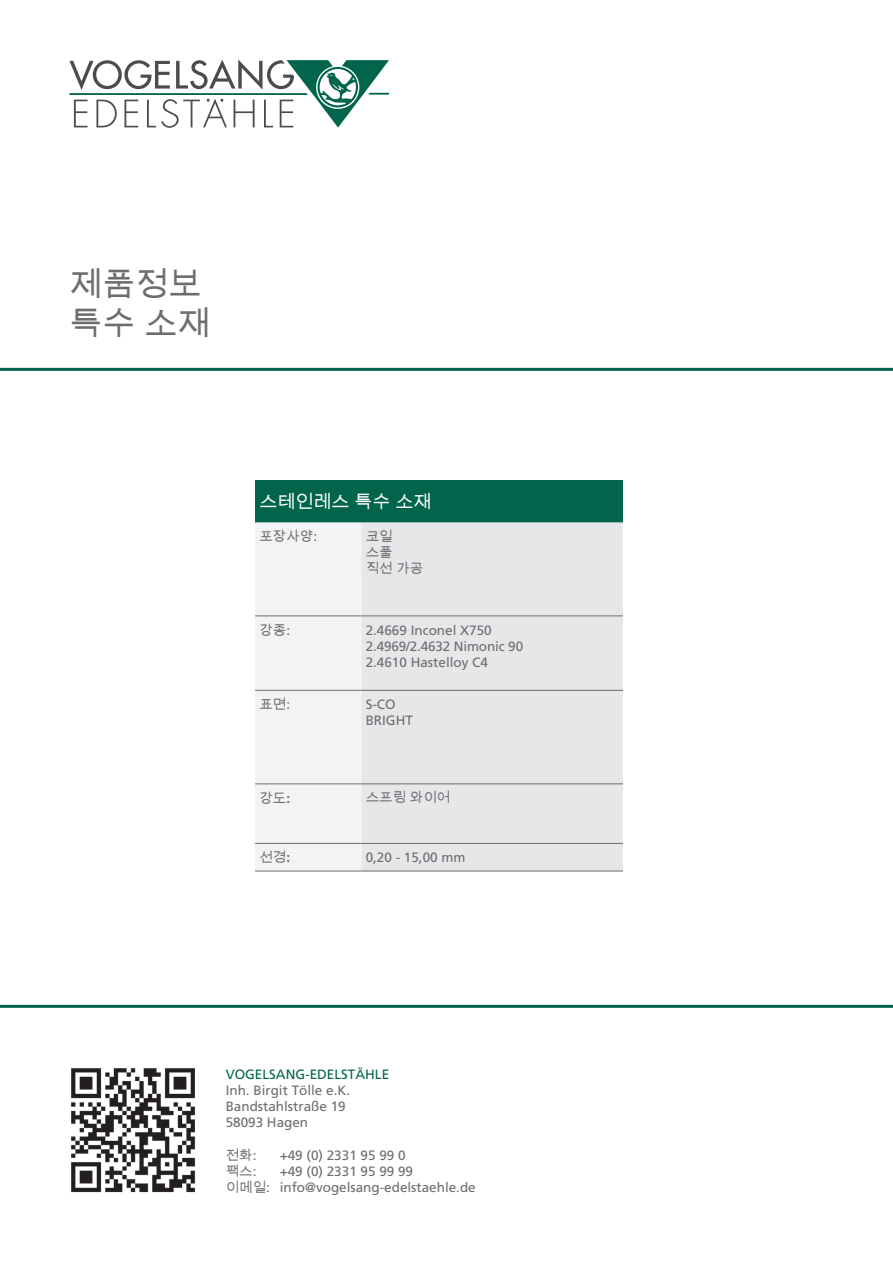
<style>
.page{position:relative;width:893px;height:1263px;background:#fff}
.page>*{position:absolute;margin:0;border:0;box-sizing:border-box;transform-origin:0 0}
.t1{font:33px/39.6px "Arial Unicode MS";color:#6c6d70}
.t2{font:18px "Arial Unicode MS";color:#fff}
.t3{font:13.5px/16.2px "Frutiger LT Std";color:#6c6d70}
.t4{font:13.5px/16.2px "Arial Unicode MS";color:#6c6d70}
.t5{font:13.5px "Frutiger LT Std";color:#00654a}
.s1{font-family:"Frutiger LT Std"}
.s2{font-family:"Frutiger LT Std";font-weight:700}
.s3{font-family:"Arial Unicode MS"}
</style>
<div class="page">
<img style="left:71px;top:1068px;width:124px;height:125px">
<svg style="left:69px;top:60px;width:320px;height:68px"></svg>
<hr style="left:0;top:1005px;width:893px;height:3px;background:#00654a">
<hr style="left:0;top:368px;width:893px;height:3px;background:#00654a">
<div style="left:255px;top:480px;width:368px;height:42px;background:#00654a"></div>
<div style="left:255px;top:522px;width:106px;height:349px;background:#f2f3f4"></div>
<div style="left:361px;top:522px;width:262px;height:349px;background:#e6e7e9"></div>
<hr style="left:255px;top:871px;width:106px;height:1px;background:#6c6d70">
<hr style="left:361px;top:871px;width:262px;height:1px;background:#6c6d70">
<hr style="left:255px;top:615px;width:106px;height:1px;background:#6c6d70">
<hr style="left:361px;top:615px;width:262px;height:1px;background:#6c6d70">
<hr style="left:255px;top:690px;width:106px;height:1px;background:#6c6d70">
<hr style="left:361px;top:690px;width:262px;height:1px;background:#6c6d70">
<hr style="left:255px;top:783px;width:106px;height:1px;background:#6c6d70">
<hr style="left:361px;top:783px;width:262px;height:1px;background:#6c6d70">
<hr style="left:255px;top:843px;width:106px;height:1px;background:#6c6d70">
<hr style="left:361px;top:843px;width:262px;height:1px;background:#6c6d70">
<h1 class="t1" style="left:69px;top:264px;width:143px">제품정보 특수 소재</h1>
<h2 class="t2" style="left:259px;top:488px;width:174px">스테인레스 특수 소재</h2>
<p class="t4" style="left:259px;top:528px;width:59px">포장사양<span class="s1">:</span></p>
<p class="t4" style="left:366px;top:527px;width:59px">코일<br>스풀<br>직선 가공</p>
<p class="t4" style="left:259px;top:621px;width:32px">강종<span class="s1">:</span></p>
<p class="t3" style="left:366px;top:622px;width:159px">2.4669 Inconel X750<br>2.4969/2.4632 Nimonic 90<br>2.4610 Hastelloy C4</p>
<p class="t4" style="left:259px;top:696px;width:32px">표면<span class="s1">:</span></p>
<p class="t3" style="left:366px;top:696px;width:49px">S-CO<br>BRIGHT</p>
<p class="t4" style="left:259px;top:789px;width:32px">강도<span class="s2">:</span></p>
<p class="t4" style="left:366px;top:789px;width:86px">스프링 와이어</p>
<p class="t4" style="left:259px;top:849px;width:32px">선경<span class="s2">:</span></p>
<p class="t3" style="left:366px;top:849px;width:101px">0,20 - 15,00 mm</p>
<p class="t5" style="left:226px;top:1066px;width:165px">VOGELSANG-EDELSTÄHLE</p>
<p class="t3" style="left:226px;top:1082px;width:126px">Inh. Birgit Tölle e.K.<br>Bandstahlstraße 19<br>58093 Hagen</p>
<p class="t4" style="left:226px;top:1146px;width:32px">전화<span class="s1">:</span></p>
<p class="t3" style="left:280px;top:1147px;width:127px">+49 (0) 2331 95 99 0</p>
<p class="t4" style="left:226px;top:1163px;width:32px">팩스<span class="s1">:</span></p>
<p class="t3" style="left:226px;top:1163px;width:252px;text-indent:54px">+49 (0) 2331 95 99 99<br><span class="s3">이메일</span>: info@vogelsang-edelstaehle.de</p>
</div>
